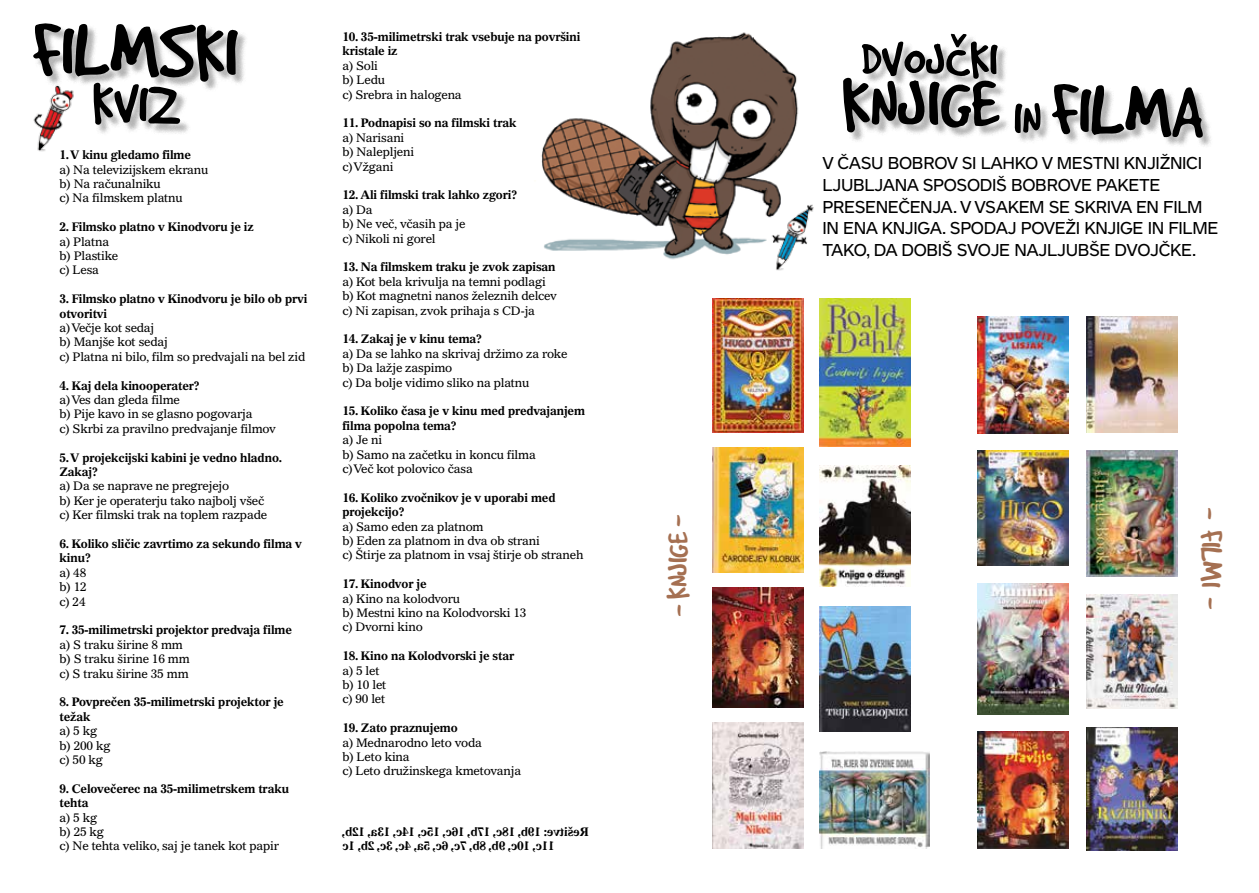
<style>
.page{position:relative;width:1259px;height:893px;background:#fff}
.page>*{position:absolute;margin:0;border:0;box-sizing:border-box;transform-origin:0 0}
.t1{font:82.5px "Good Dog OT";color:#000}
.t2{font:79.2px "Good Dog OT";color:#000}
.t3{font:78.45px "Good Dog OT";color:#000}
.t4{font:60.75px "Good Dog OT";color:#000}
.t5{font:54px "Good Dog OT";color:#000}
.t6{font:33.6px "Good Dog OT";letter-spacing:-.005em;color:#a57052}
.t7{font:18px/21.6px "Maquette OT";letter-spacing:-.02em;color:#000}
.t8{font:12px/14.4px "Gazette OT";letter-spacing:-.02em;color:#000}
.t9{font:700 12px/14.4px "Gazette OT";letter-spacing:-.02em;color:#000}
</style>
<div class="page">
<img style="left:541px;top:32px;width:258px;height:228px">
<div style="left:34px;top:25px;width:214px;height:67px;background:#000;opacity:.3"></div>
<div style="left:95px;top:84px;width:96px;height:52px;background:#000;opacity:.3"></div>
<img style="left:33px;top:75px;width:58px;height:77px">
<div style="left:844px;top:79px;width:166px;height:64px;background:#000;opacity:.3"></div>
<div style="left:1053px;top:85px;width:160px;height:64px;background:#000;opacity:.3"></div>
<div style="left:863px;top:35px;width:145px;height:54px;background:#000;opacity:.3"></div>
<div style="left:1016px;top:105px;width:35px;height:38px;background:#000;opacity:.3"></div>
<img style="left:752px;top:203px;width:62px;height:68px">
<img style="left:712px;top:447px;width:91px;height:126px">
<img style="left:977px;top:451px;width:91px;height:115px">
<img style="left:712px;top:722px;width:91px;height:127px">
<img style="left:1086px;top:727px;width:91px;height:123px">
<img style="left:977px;top:316px;width:91px;height:117px">
<img style="left:820px;top:466px;width:91px;height:121px">
<img style="left:977px;top:583px;width:91px;height:131px">
<img style="left:712px;top:298px;width:91px;height:134px">
<img style="left:1086px;top:316px;width:91px;height:116px">
<img style="left:820px;top:606px;width:91px;height:126px">
<img style="left:977px;top:732px;width:91px;height:117px">
<img style="left:1086px;top:451px;width:91px;height:125px">
<img style="left:1086px;top:595px;width:91px;height:114px">
<img style="left:820px;top:298px;width:91px;height:148px">
<img style="left:712px;top:588px;width:91px;height:119px">
<img style="left:820px;top:751px;width:109px;height:98px">
<svg style="left:1016px;top:105px;width:25px;height:28px"></svg>
<h1 class="t1" style="left:33px;top:0;width:207px;rotate:1deg">FILMSKI</h1>
<h3 class="t4" style="left:94px;top:66px;width:90px;rotate:2deg">KVIZ</h3>
<p class="t9" style="left:60px;top:148px;width:133px">1. V kinu gledamo filme</p>
<p class="t8" style="left:60px;top:162px;width:151px">a) Na televizijskem ekranu b) Na računalniku<br>c) Na filmskem platnu</p>
<p class="t9" style="left:60px;top:220px;width:196px">2. Filmsko platno v Kinodvoru je iz</p>
<p class="t8" style="left:60px;top:234px;width:60px">a) Platna b) Plastike c) Lesa</p>
<p class="t9" style="left:60px;top:292px;width:250px">3. Filmsko platno v Kinodvoru je bilo ob prvi otvoritvi</p>
<p class="t8" style="left:60px;top:320px;width:247px">a) Večje kot sedaj<br>b) Manjše kot sedaj<br>c) Platna ni bilo, film so predvajali na bel zid</p>
<p class="t9" style="left:60px;top:378px;width:142px">4. Kaj dela kinooperater?</p>
<p class="t8" style="left:60px;top:392px;width:218px">a) Ves dan gleda filme<br>b) Pije kavo in se glasno pogovarja<br>c) Skrbi za pravilno predvajanje filmov</p>
<p class="t9" style="left:60px;top:450px;width:224px">5. V projekcijski kabini je vedno hladno.<br>Zakaj?</p>
<p class="t8" style="left:60px;top:479px;width:209px">a) Da se naprave ne pregrejejo<br>b) Ker je operaterju tako najbolj všeč c) Ker filmski trak na toplem razpade</p>
<p class="t9" style="left:60px;top:536px;width:244px">6. Koliko sličic zavrtimo za sekundo filma v kinu?</p>
<p class="t8" style="left:60px;top:565px;width:29px;text-align:justify">a) 48 b) 12 c) 24</p>
<p class="t9" style="left:60px;top:623px;width:234px">7. 35-milimetrski projektor predvaja filme</p>
<p class="t8" style="left:60px;top:637px;width:132px">a) S traku širine 8 mm b) S traku širine 16 mm c) S traku širine 35 mm</p>
<p class="t9" style="left:60px;top:695px;width:226px">8. Povprečen 35-milimetrski projektor je težak</p>
<p class="t8" style="left:60px;top:724px;width:52px">a) 5 kg b) 200 kg c) 50 kg</p>
<p class="t9" style="left:60px;top:781px;width:231px">9. Celovečerec na 35-milimetrskem traku tehta</p>
<p class="t8" style="left:60px;top:810px;width:221px">a) 5 kg<br>b) 25 kg<br>c) Ne tehta veliko, saj je tanek kot papir</p>
<p class="t9" style="left:342px;top:29px;width:240px">10. 35-milimetrski trak vsebuje na površini kristale iz</p>
<p class="t8" style="left:342px;top:58px;width:121px">a) Soli<br>b) Ledu<br>c) Srebra in halogena</p>
<p class="t9" style="left:342px;top:116px;width:176px">11. Podnapisi so na filmski trak</p>
<p class="t8" style="left:342px;top:130px;width:73px">a) Narisani b) Nalepljeni c) Vžgani</p>
<p class="t9" style="left:342px;top:188px;width:176px">12. Ali filmski trak lahko zgori?</p>
<p class="t8" style="left:342px;top:202px;width:125px">a) Da<br>b) Ne več, včasih pa je c) Nikoli ni gorel</p>
<p class="t9" style="left:342px;top:260px;width:215px">13. Na filmskem traku je zvok zapisan</p>
<p class="t8" style="left:342px;top:274px;width:216px">a) Kot bela krivulja na temni podlagi b) Kot magnetni nanos železnih delcev c) Ni zapisan, zvok prihaja s CD-ja</p>
<p class="t9" style="left:342px;top:332px;width:141px">14. Zakaj je v kinu tema?</p>
<p class="t8" style="left:342px;top:346px;width:227px">a) Da se lahko na skrivaj držimo za roke b) Da lažje zaspimo<br>c) Da bolje vidimo sliko na platnu</p>
<p class="t9" style="left:342px;top:404px;width:244px">15. Koliko časa je v kinu med predvajanjem filma popolna tema?</p>
<p class="t8" style="left:342px;top:433px;width:195px">a) Je ni<br>b) Samo na začetku in koncu filma c) Več kot polovico časa</p>
<p class="t9" style="left:342px;top:490px;width:215px">16. Koliko zvočnikov je v uporabi med projekcijo?</p>
<p class="t8" style="left:342px;top:519px;width:243px">a) Samo eden za platnom<br>b) Eden za platnom in dva ob strani<br>c) Štirje za platnom in vsaj štirje ob straneh</p>
<p class="t9" style="left:342px;top:576px;width:86px">17. Kinodvor je</p>
<p class="t8" style="left:342px;top:591px;width:186px">a) Kino na kolodvoru<br>b) Mestni kino na Kolodvorski 13 c) Dvorni kino</p>
<p class="t9" style="left:342px;top:648px;width:173px">18. Kino na Kolodvorski je star</p>
<p class="t8" style="left:342px;top:663px;width:46px">a) 5 let b) 10 let c) 90 let</p>
<p class="t9" style="left:342px;top:720px;width:117px">19. Zato praznujemo</p>
<p class="t8" style="left:342px;top:735px;width:180px">a) Mednarodno leto voda<br>b) Leto kina<br>c) Leto družinskega kmetovanja</p>
<h3 class="t6" style="left:657px;top:599px;width:86px;rotate:-90deg">KNJIGE-</h3>
<h3 class="t6" style="left:700px;top:604px;width:14px;rotate:90deg">-</h3>
<h3 class="t5" style="left:861px;top:27px;width:138px">DVOJČKI</h3>
<h2 class="t2" style="left:842px;top:55px;width:159px">KNJIGE</h2>
<h3 class="t3" style="left:1053px;top:62px;width:154px;rotate:2deg">FILMA</h3>
<h3 class="t7" style="left:822px;top:153px;width:397px">V ČASU BOBROV SI LAHKO V MESTNI KNJIŽNICI LJUBLJANA SPOSODIŠ BOBROVE PAKETE PRESENEČENJA. V VSAKEM SE SKRIVA EN FILM IN ENA KNJIGA. SPODAJ POVEŽI KNJIGE IN FILME TAKO, DA DOBIŠ SVOJE NAJLJUBŠE DVOJČKE.</h3>
<h3 class="t6" style="left:1188px;top:520px;width:14px;rotate:-90deg">-</h3>
<h3 class="t6" style="left:1231px;top:530px;width:81px;rotate:90deg">FILMI -</h3>
</div>
